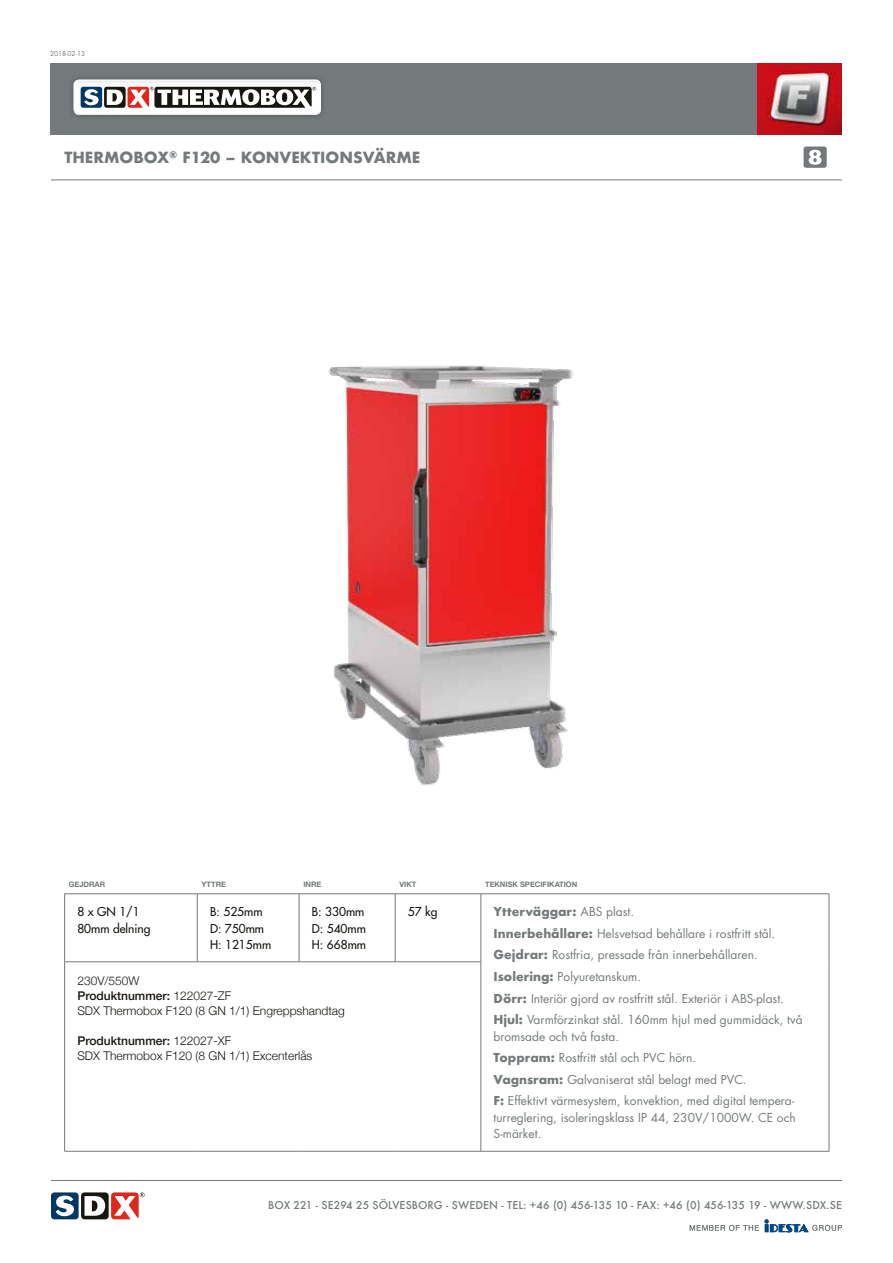
<style>
.page{position:relative;width:893px;height:1263px;background:#fff}
.page>*{position:absolute;margin:0;border:0;box-sizing:border-box;transform-origin:0 0}
.t1{font:700 15px "Futura";color:#747a7b}
.t2{font:12px/21.6px "Futura";color:#747a7b}
.t3{font:300 12px/15px "Helvetica Neue";color:#18150f}
.t4{font:12px/16.5px "Futura";color:#18150f}
.t5{font:500 10.5px "Futura";letter-spacing:.01em;color:#747a7b}
.t6{font:700 7.5px "Helvetica Neue";color:#72787a}
.t7{font:6.75px "Futura";color:#747a7b}
.s1{font-weight:700}
.s2{font-weight:500}
</style>
<div class="page">
<svg style="left:51px;top:1192px;width:94px;height:27px"></svg>
<svg style="left:690px;top:1219px;width:152px;height:13px"></svg>
<hr style="left:51px;top:1180px;width:791px;height:1px;background:#747a7b">
<hr style="left:51px;top:180px;width:791px;height:1px;background:#747a7b">
<div style="left:50px;top:63px;width:792px;height:72px;background:#747a7b"></div>
<img style="left:328px;top:365px;width:246px;height:421px">
<img style="left:758px;top:63px;width:84px;height:72px">
<svg style="left:804px;top:147px;width:23px;height:21px"></svg>
<div style="left:68px;top:74px;width:259px;height:47px;background:#18150f;opacity:.15"></div>
<div style="left:74px;top:80px;width:247px;height:35px;border:1px solid #fff;border-radius:5px"></div>
<svg style="left:74px;top:80px;width:246px;height:34px;background:#bbb6b6"></svg>
<hr style="left:481px;top:893px;width:348px;height:1px;background:#747a7b">
<hr style="left:829px;top:894px;width:1px;height:68px;background:#747a7b">
<hr style="left:829px;top:962px;width:1px;height:189px;background:#747a7b">
<hr style="left:64px;top:894px;width:1px;height:67px;background:#747a7b">
<hr style="left:64px;top:893px;width:133px;height:1px;background:#747a7b">
<hr style="left:197px;top:894px;width:1px;height:67px;background:#747a7b">
<hr style="left:197px;top:893px;width:102px;height:1px;background:#747a7b">
<hr style="left:299px;top:893px;width:96px;height:1px;background:#747a7b">
<hr style="left:395px;top:893px;width:86px;height:1px;background:#747a7b">
<hr style="left:299px;top:894px;width:1px;height:67px;background:#747a7b">
<hr style="left:395px;top:894px;width:1px;height:67px;background:#747a7b">
<hr style="left:481px;top:894px;width:1px;height:67px;background:#747a7b">
<hr style="left:481px;top:1151px;width:348px;height:1px;background:#747a7b">
<hr style="left:64px;top:962px;width:1px;height:189px;background:#747a7b">
<hr style="left:64px;top:961px;width:133px;height:1px;background:#747a7b">
<hr style="left:64px;top:1151px;width:133px;height:1px;background:#747a7b">
<hr style="left:197px;top:1151px;width:102px;height:1px;background:#747a7b">
<hr style="left:299px;top:1151px;width:96px;height:1px;background:#747a7b">
<hr style="left:395px;top:1151px;width:86px;height:1px;background:#747a7b">
<hr style="left:197px;top:961px;width:102px;height:1px;background:#747a7b">
<hr style="left:299px;top:961px;width:96px;height:1px;background:#747a7b">
<hr style="left:395px;top:961px;width:86px;height:1px;background:#747a7b">
<hr style="left:481px;top:962px;width:1px;height:189px;background:#747a7b">
<p class="t7" style="left:50px;top:49px;width:36px">2018-02-13</p>
<p class="t1" style="left:64px;top:147px;width:358px">THERMOBOX<sup>®</sup> F120 – KONVEKTIONSVÄRME</p>
<p class="t6" style="left:69px;top:878px;width:38px">GEJDRAR</p>
<p class="t6" style="left:202px;top:878px;width:26px">YTTRE</p>
<p class="t6" style="left:303px;top:878px;width:20px">INRE</p>
<p class="t6" style="left:399px;top:878px;width:18px">VIKT</p>
<p class="t6" style="left:485px;top:878px;width:94px">TEKNISK SPECIFIKATION</p>
<p class="t4" style="left:77px;top:903px;width:75px">8 x GN 1/1<br>80mm delning</p>
<p class="t4" style="left:210px;top:903px;width:63px">B: 525mm<br>D: 750mm<br>H: 1215mm</p>
<p class="t4" style="left:312px;top:903px;width:56px">B: 330mm<br>D: 540mm<br>H: 668mm</p>
<p class="t4" style="left:408px;top:903px;width:31px">57 kg</p>
<p class="t2" style="left:494px;top:901px;width:310px"><span class="s1">Ytterväggar:</span> ABS plast.<br><span class="s1">Innerbehållare:</span> Helsvetsad behållare i rostfritt stål.<br><span class="s1">Gejdrar:</span> Rostfria, pressade från innerbehållaren.<br><span class="s1">Isolering:</span> Polyuretanskum.<br><span class="s1">Dörr:</span> Interiör gjord av rostfritt stål. Exteriör i ABS-plast.<br><span class="s1">Hjul:</span> Varmförzinkat stål. 160mm hjul med gummidäck, två</p>
<p class="t2" style="left:494px;top:1025px;width:302px">bromsade och två fasta.<br><span class="s1">Toppram:</span> Rostfritt stål och PVC hörn.<br><span class="s1">Vagnsram:</span> Galvaniserat stål belagt med PVC.<br><span class="s1">F:</span> Effektivt värmesystem, konvektion, med digital tempera-</p>
<p class="t2" style="left:494px;top:1109px;width:304px;line-height:16.5px">turreglering, isoleringsklass IP 44, 230V/1000W. CE och<br>S-märket.</p>
<p class="t3" style="left:77px;top:972px;width:269px">230V/550W<br><span class="s2">Produktnummer:</span> 122027-ZF<br>SDX Thermobox F120 (8 GN 1/1) Engreppshandtag</p>
<p class="t3" style="left:77px;top:1032px;width:236px"><span class="s2">Produktnummer:</span> 122027-XF<br>SDX Thermobox F120 (8 GN 1/1) Excenterlås</p>
<p class="t5" style="left:268px;top:1197px;width:575px">BOX 221 - SE294 25 SÖLVESBORG - SWEDEN - TEL: +46 (0) 456-135 10 - FAX: +46 (0) 456-135 19 - WWW.SDX.SE</p>
</div>
